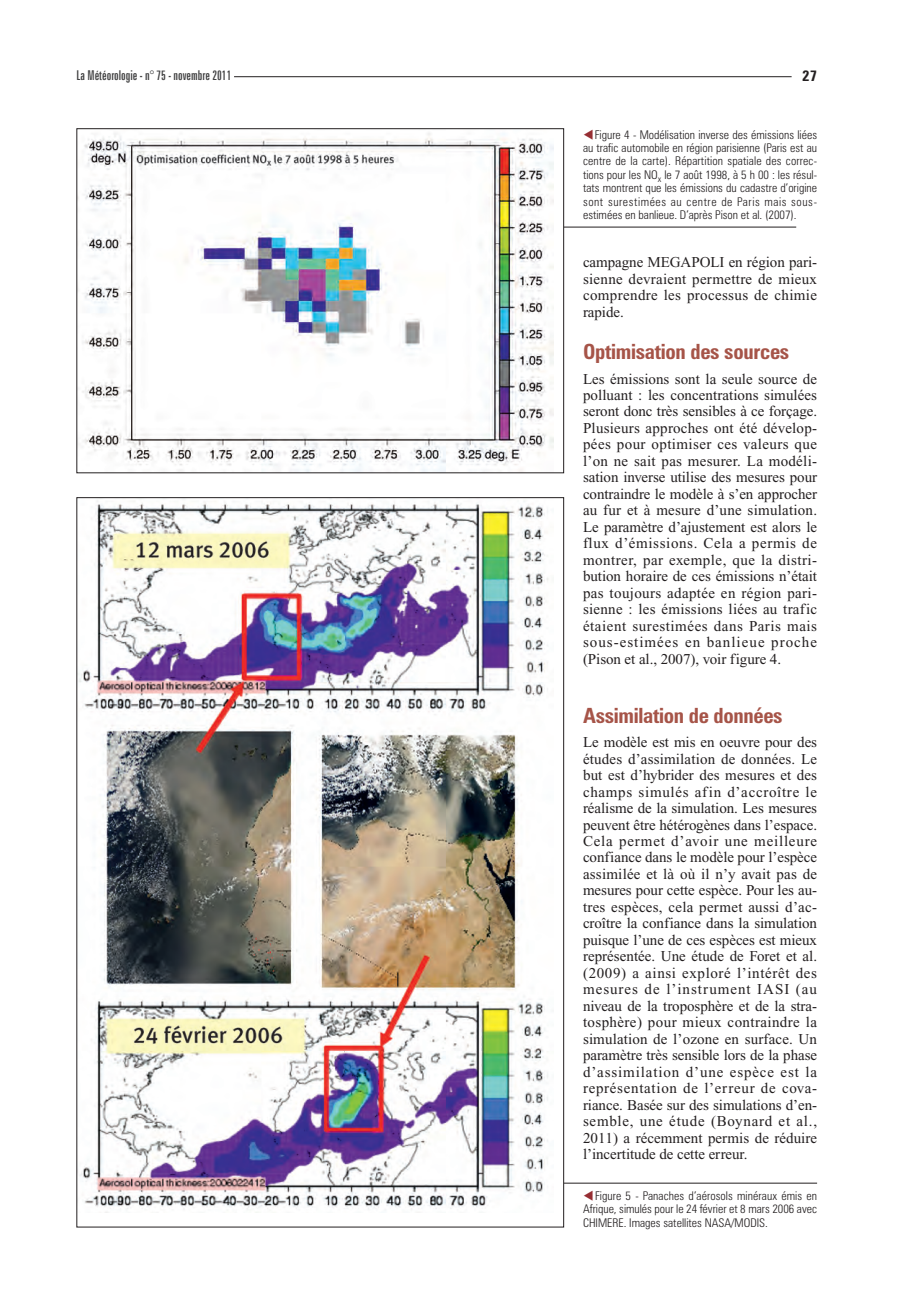
<style>
.page{position:relative;width:915px;height:1306px;background:#fff}
.page>*{position:absolute;margin:0;border:0;box-sizing:border-box;transform-origin:0 0}
.t1{font:700 condensed 21px "Zurich BT";letter-spacing:-.015em;color:#a65448}
.t2{font:15px/16.5px "Times New Roman";letter-spacing:.02em;color:#231f20;text-align:justify}
.t3{font:700 condensed 15px "Zurich BT";color:#231f20}
.t4{font:extra-condensed 13.5px "Zurich BT";color:#3e3e3f}
.t5{font:300 condensed 12px/13.4px "Zurich BT";color:#231f20;text-align:justify}
</style>
<div class="page">
<hr style="left:234px;top:76px;width:557px;height:1px;background:#231f20">
<img style="left:82px;top:133px;width:471px;height:338px">
<img style="left:79px;top:500px;width:470px;height:709px">
<hr style="left:563px;top:227px;width:233px;height:1px;background:#231f20">
<hr style="left:563px;top:1182px;width:253px;height:1px;background:#231f20">
<p class="t4" style="left:77px;top:70px;width:156px">La Météorologie - n° 75 - novembre 2011</p>
<p class="t3" style="left:802px;top:70px;width:16px">27</p>
<p class="t5" style="left:583px;top:129px;width:235px;text-indent:12px">Figure 4 - Modélisation inverse des émissions liées au trafic automobile en région parisienne (Paris est au centre de la carte). Répartition spatiale des correc&shy;tions pour les NO<sub>x</sub> le 7 août 1998, à 5 h 00 : les résul&shy;tats montrent que les émissions du cadastre d’origine sont surestimées au centre de Paris mais sous&shy;estimées en banlieue. D’après Pison et al. (2007).</p>
<p class="t2" style="left:583px;top:255px;width:235px">campagne MEGAPOLI en région pari&shy;sienne devraient permettre de mieux comprendre les processus de chimie rapide.</p>
<h1 class="t1" style="left:583px;top:344px;width:208px">Optimisation des sources</h1>
<p class="t2" style="left:583px;top:371px;width:235px">Les émissions sont la seule source de polluant : les concentrations simulées seront donc très sensibles à ce forçage.<br>Plusieurs approches ont été dévelop&shy;pées pour optimiser ces valeurs que l’on ne sait pas mesurer. La modéli&shy;sation inverse utilise des mesures pour contraindre le modèle à s’en approcher au fur et à mesure d’une simulation.<br>Le paramètre d’ajustement est alors le flux d’émissions. Cela a permis de montrer, par exemple, que la distri&shy;bution horaire de ces émissions n’était pas toujours adaptée en région pari&shy;sienne : les émissions liées au trafic étaient surestimées dans Paris mais sous-estimées en banlieue proche (Pison et al., 2007), voir figure 4.</p>
<h1 class="t1" style="left:583px;top:707px;width:201px">Assimilation de données</h1>
<p class="t2" style="left:583px;top:735px;width:235px">Le modèle est mis en oeuvre pour des études d’assimilation de données. Le but est d’hybrider des mesures et des champs simulés afin d’accroître le réalisme de la simulation. Les mesures peuvent être hétérogènes dans l’espace.<br>Cela permet d’avoir une meilleure confiance dans le modèle pour l’espèce assimilée et là où il n’y avait pas de mesures pour cette espèce. Pour les au&shy;tres espèces, cela permet aussi d’ac&shy;croître la confiance dans la simulation puisque l’une de ces espèces est mieux représentée. Une étude de Foret et al. (2009) a ainsi exploré l’intérêt des mesures de l’instrument IASI (au niveau de la troposphère et de la stra&shy;tosphère) pour mieux contraindre la simulation de l’ozone en surface. Un paramètre très sensible lors de la phase d’assimilation d’une espèce est la représentation de l’erreur de cova&shy;riance. Basée sur des simulations d’en&shy;semble, une étude (Boynard et al., 2011) a récemment permis de réduire l’incertitude de cette erreur.</p>
<p class="t5" style="left:583px;top:1190px;width:235px;text-indent:12px">Figure 5 - Panaches d’aérosols minéraux émis en Afrique, simulés pour le 24 février et 8 mars 2006 avec CHIMERE. Images satellites NASA/MODIS.</p>
</div>
